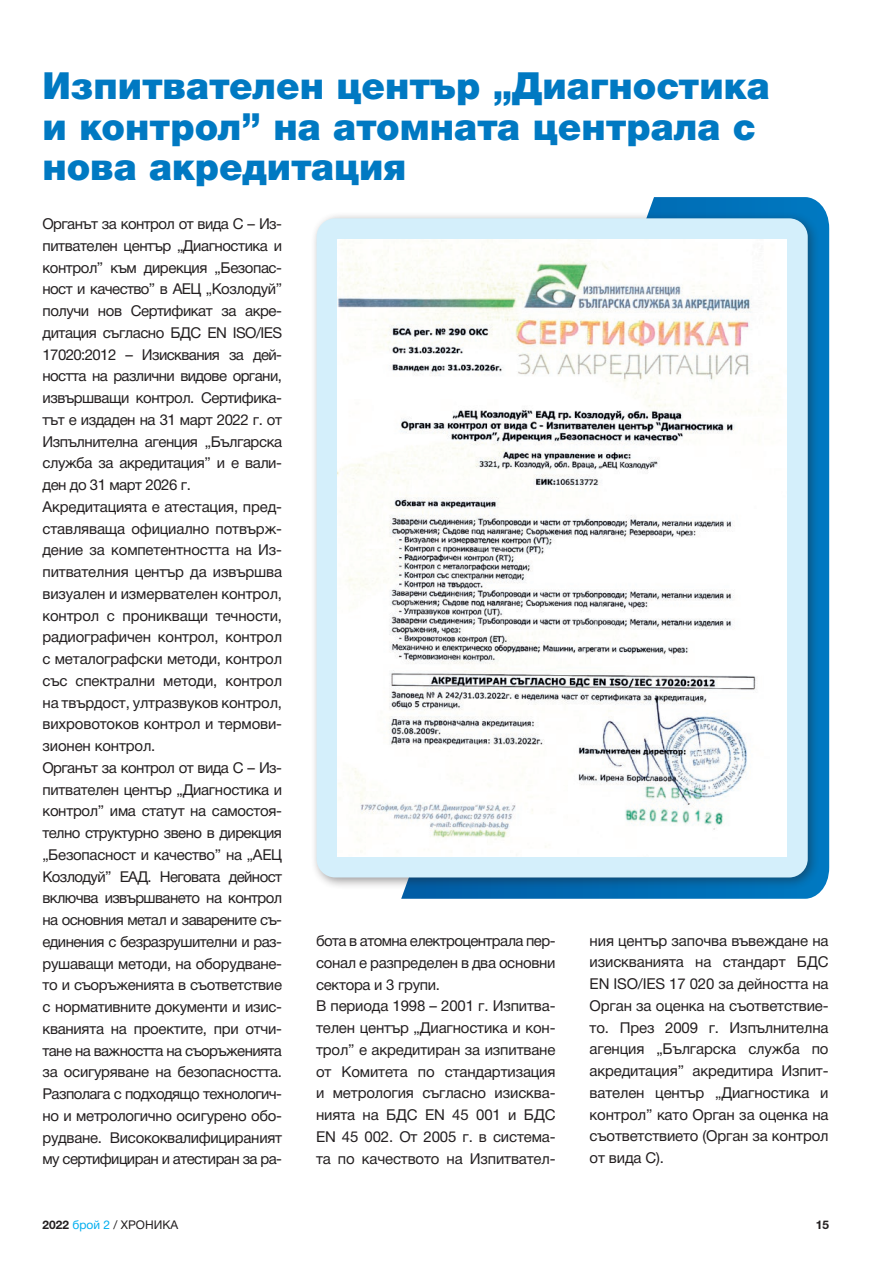
<style>
.page{position:relative;width:893px;height:1263px;background:#fff}
.page>*{position:absolute;margin:0;border:0;box-sizing:border-box;transform-origin:0 0}
.t1{font:900 37.5px/40.5px "Helvetica Neue Cyr";color:#0079c2}
.t2{font:15px/21.8px "Helvetica Neue Cyr";letter-spacing:-.02em;color:#231f20}
.t3{font:12px "Helvetica Neue Cyr";color:#231f20}
.t4{font:700 12px "Helvetica Neue Cyr";color:#231f20}
.s1{font-weight:700}
.s2{color:#00aeef}
</style>
<div class="page">
<svg style="left:401px;top:197px;width:428px;height:702px"></svg>
<div style="left:310px;top:212px;width:511px;height:678px;background:#231f20;opacity:.45"></div>
<div style="left:317px;top:218px;width:491px;height:659px;background:#d4effb;border-radius:19px"></div>
<img style="left:338px;top:240px;width:448px;height:616px">
<h1 class="t1" style="left:43px;top:66px;width:729px">Изпитвателен център „Диагностика и контрол” на атомната централа с нова акредитация</h1>
<p class="t2" style="left:43px;top:213px;width:241px">Органът за контрол от вида С – Из&shy;питвателен център „Диагностика и контрол” към дирекция „Безопас&shy;ност и качество” в АЕЦ „Козлодуй” получи нов Сертификат за акре&shy;дитация съгласно БДС EN ISO/IES<br>17020:2012 – Изисквания за дей&shy;ността на различни видове органи, извършващи контрол. Сертифика&shy;тът е издаден на 31 март 2022 г. от<br>Изпълнителна агенция „Българска служба за акредитация” и е вали&shy;ден до 31 март 2026 г.<br>Акредитацията е атестация, пред&shy;ставляваща официално потвърж&shy;дение за компетентността на Из&shy;питвателния център да извършва визуален и измервателен контрол, контрол с проникващи течности, радиографичен контрол, контрол с металографски методи, контрол със спектрални методи, контрол на твърдост, ултразвуков контрол, вихровотоков контрол и термови&shy;зионен контрол.<br>Oрганът за контрол от вида С – Из&shy;питвателен център „Диагностика и контрол” има статут на самостоя&shy;телно структурно звено в дирекция „Безопасност и качество” на „АЕЦ<br>Козлодуй” ЕАД. Неговата дейност включва извършването на контрол на основния метал и заварените съ&shy;единения с безразрушителни и раз&shy;рушаващи методи, на оборудване&shy;то и съоръженията в съответствие с нормативните документи и изис&shy;кванията на проектите, при отчи&shy;тане на важността на съоръженията за осигуряване на безопасността.<br>Разполага с подходящо технологич&shy;но и метрологично осигурено обо&shy;рудване. Висококвалифицираният му сертифициран и атестиран за ра-</p>
<p class="t2" style="left:316px;top:930px;width:241px">бота в атомна електроцентрала пер&shy;сонал е разпределен в два основни сектора и 3 групи.<br>В периода 1998 – 2001 г. Изпитва&shy;телен център „Диагностика и кон&shy;трол” е акредитиран за изпитване от Комитета по стандартизация и метрология съгласно изисква&shy;нията на БДС EN 45 001 и БДС<br>EN 45 002. От 2005 г. в система&shy;та по качеството на Изпитвател-</p>
<p class="t2" style="left:590px;top:929px;width:240px;text-align:justify">ния център започва въвеждане на изискванията на стандарт БДС EN ISO/IES 17 020 за дейността на Орган за оценка на съответствие&shy;то. През 2009 г. Изпълнителна агенция „Българска служба по акредитация” акредитира Изпит&shy;вателен център „Диагностика и контрол” като Орган за оценка на съответствието (Орган за контрол от вида С).</p>
<p class="t3" style="left:43px;top:1218px;width:137px"><span class="s1">2022</span> <span class="s2">брой 2</span> / ХРОНИКА</p>
<p class="t4" style="left:816px;top:1218px;width:15px">15</p>
</div>
